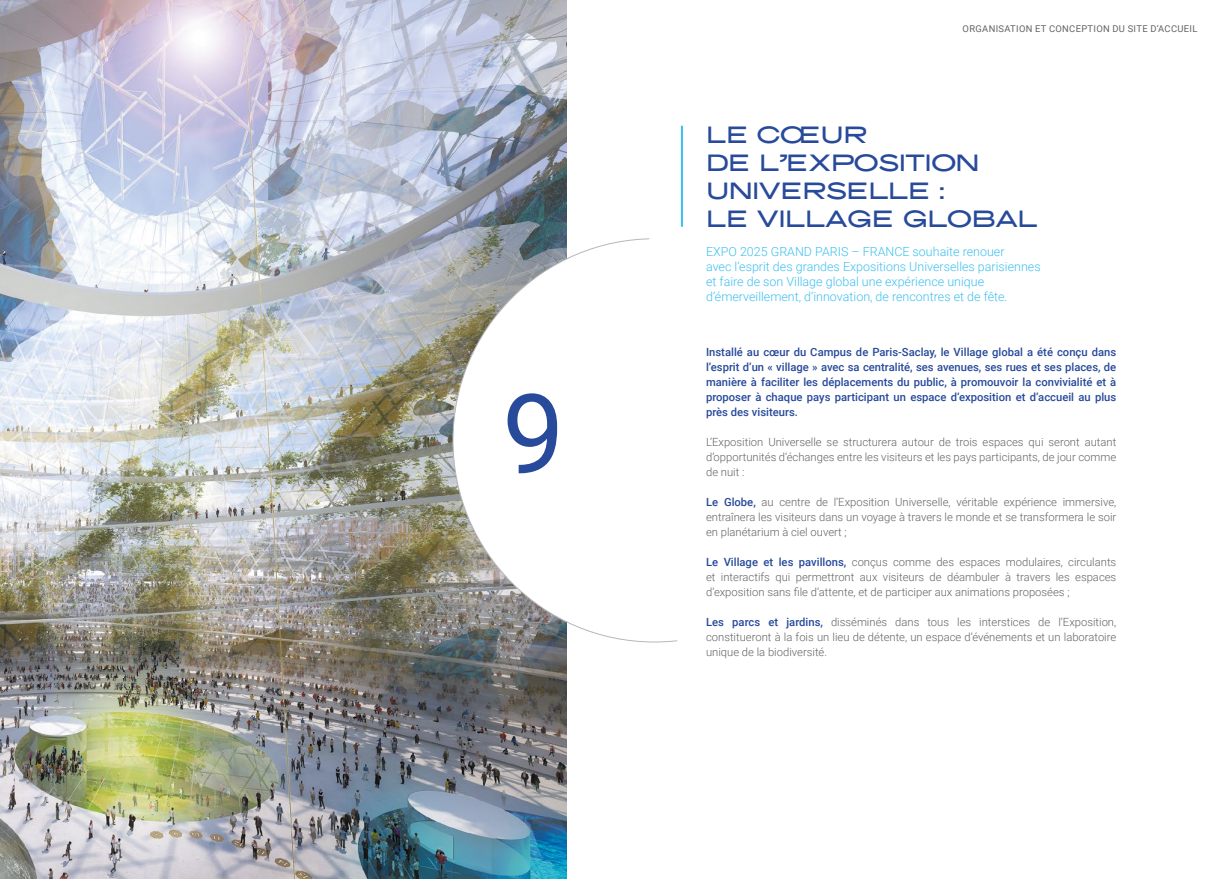
<style>
.page{position:relative;width:1226px;height:879px;background:#fff}
.page>*{position:absolute;margin:0;border:0;box-sizing:border-box;transform-origin:0 0}
.t1{font:110.75px "Roboto";color:#284a9b}
.t2{font:23.5px/28.1px "Expo Font";letter-spacing:-.02em;color:#284a9b}
.t3{font:300 12.5px/15px "Roboto";color:#3ec0f0}
.t4{font:300 11.25px/15px "Roboto";color:#646363;text-align:justify}
.t5{font:500 11.25px/15px "Roboto";color:#284a9b;text-align:justify}
.t6{font:9.38px "Roboto";letter-spacing:.035em;color:#646363}
.s1{font-weight:500;color:#284a9b}
</style>
<div class="page">
<img style="left:0;top:0;width:567px;height:879px">
<div style="left:453px;top:239px;width:403px;height:403px;background:#fff;border-radius:50%"></div>
<hr style="left:681px;top:126px;width:2px;height:101px;background:#3ec0f0">
<h1 class="t1" style="left:502px;top:356px;width:64px">9</h1>
<p class="t6" style="left:963px;top:22px;width:236px">ORGANISATION ET CONCEPTION DU SITE D’ACCUEIL</p>
<h2 class="t2" style="left:706px;top:121px;width:333px">LE CŒUR<br>DE L’EXPOSITION<br>UNIVERSELLE :<br>LE VILLAGE GLOBAL</h2>
<p class="t3" style="left:706px;top:243px;width:336px">EXPO 2025 GRAND PARIS – FRANCE souhaite renouer<br>avec l’esprit des grandes Expositions Universelles parisiennes et faire de son Village global une expérience unique d’émerveillement, d’innovation, de rencontres et de fête.</p>
<p class="t5" style="left:706px;top:344px;width:412px">Installé au cœur du Campus de Paris-Saclay, le Village global a été conçu dans l’esprit d’un « village » avec sa centralité, ses avenues, ses rues et ses places, de manière à faciliter les déplacements du public, à promouvoir la convivialité et à proposer à chaque pays participant un espace d’exposition et d’accueil au plus près des visiteurs.</p>
<p class="t4" style="left:706px;top:434px;width:412px">L’Exposition Universelle se structurera autour de trois espaces qui seront autant d’opportunités d’échanges entre les visiteurs et les pays participants, de jour comme de nuit :</p>
<p class="t4" style="left:706px;top:494px;width:412px"><span class="s1">Le Globe,</span> au centre de l’Exposition Universelle, véritable expérience immersive, entraînera les visiteurs dans un voyage à travers le monde et se transformera le soir en planétarium à ciel ouvert ;</p>
<p class="t4" style="left:706px;top:554px;width:412px"><span class="s1">Le Village et les pavillons,</span> conçus comme des espaces modulaires, circulants et interactifs qui permettront aux visiteurs de déambuler à travers les espaces d’exposition sans file d’attente, et de participer aux animations proposées ;</p>
<p class="t4" style="left:706px;top:614px;width:412px"><span class="s1">Les parcs et jardins,</span> disséminés dans tous les interstices de l’Exposition, constitueront à la fois un lieu de détente, un espace d’événements et un laboratoire unique de la biodiversité.</p>
</div>
